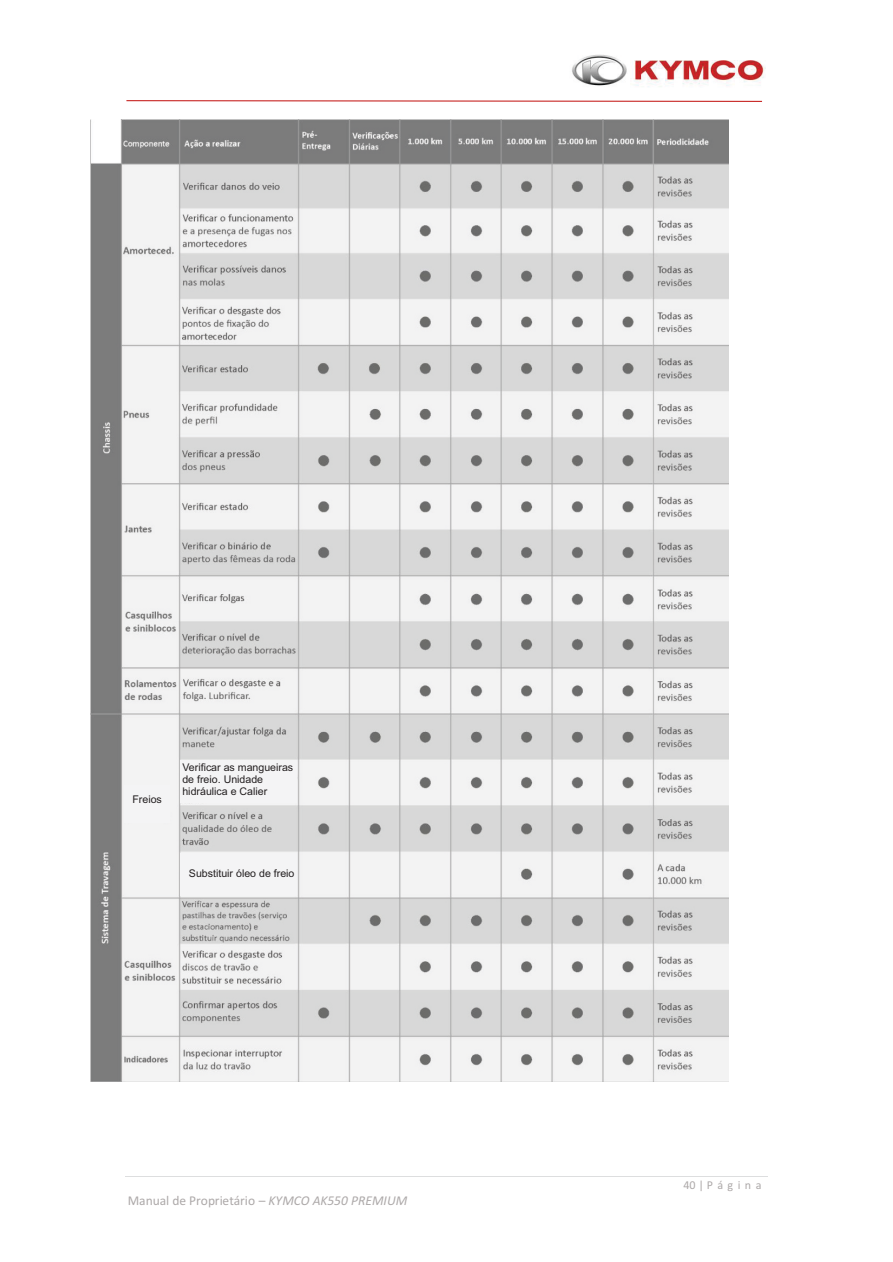
<style>
.page{position:relative;width:893px;height:1262px;background:#fff}
.page>*{position:absolute;margin:0;border:0;box-sizing:border-box;transform-origin:0 0}
.t1{font:13.5px "Calibri";color:#ada9a9}
.t2{font:12px "Calibri";letter-spacing:.37em;color:#ada9a9}
.t3{font:10.65px/11.9px "Arial";color:#231f20}
.s1{font-style:italic}
</style>
<div class="page">
<hr style="left:125px;top:1175px;width:643px;height:1px;background:#dddedf">
<img style="left:572px;top:54px;width:193px;height:33px">
<svg style="left:126px;top:100px;width:636px;height:2px"></svg>
<img style="left:90px;top:120px;width:638px;height:961px">
<div style="left:124px;top:785px;width:45px;height:37px;background:#f4f4f5"></div>
<div style="left:181px;top:760px;width:116px;height:43px;background:#f4f4f5"></div>
<div style="left:181px;top:853px;width:116px;height:42px;background:#f4f4f5"></div>
<p class="t3" style="left:132px;top:794px;width:31px">Freios</p>
<p class="t3" style="left:182px;top:762px;width:112px">Verificar as mangueiras de freio. Unidade hidráulica e Calier</p>
<p class="t3" style="left:189px;top:868px;width:107px">Substituir óleo de freio</p>
<p class="t1" style="left:128px;top:1195px;width:281px">Manual de Proprietário – <span class="s1">KYMCO AK550 PREMIUM</span></p>
<p class="t2" style="left:683px;top:1180px;width:80px">40| Página</p>
</div>
